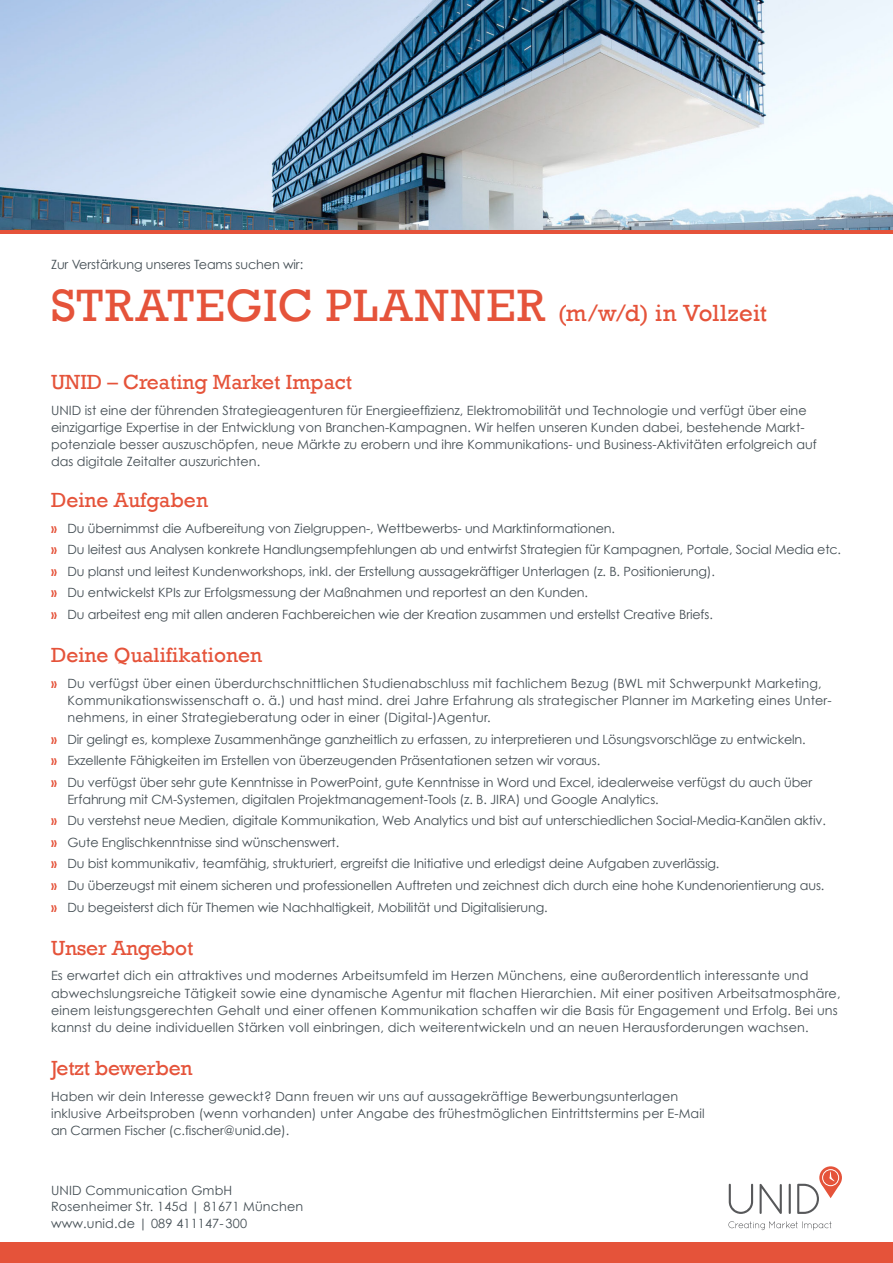
<style>
.page{position:relative;width:893px;height:1263px;background:#fff}
.page>*{position:absolute;margin:0;border:0;box-sizing:border-box;transform-origin:0 0}
.Head{font:24px "Rockwell";letter-spacing:.015em;color:#e5533a}
.Fließtext{font:21px "Rockwell";color:#e5533a}
.Fließtext-2{font:12.75px/17.2px "Century Gothic";letter-spacing:-.01em;color:#434d53}
.Fließtext-3{font:12.75px/17.2px "Century Gothic";letter-spacing:.01em;color:#434d53}
.copy{font:12.75px "Century Gothic";letter-spacing:.01em;color:#434d53}
.s1{font-size:46.5px}
.s2{font-weight:700;color:#e5533a}
</style>
<div class="page">
<div style="left:0;top:1242px;width:893px;height:21px;background:#e5533a"></div>
<svg style="left:729px;top:1184px;width:24px;height:30px"></svg>
<svg style="left:759px;top:1184px;width:23px;height:30px"></svg>
<hr style="left:789px;top:1184px;width:2px;height:30px;background:#57585a">
<svg style="left:819px;top:1166px;width:23px;height:23px"></svg>
<svg style="left:797px;top:1169px;width:43px;height:45px"></svg>
<svg style="left:728px;top:1221px;width:103px;height:9px"></svg>
<hr style="left:0;top:230px;width:893px;height:4px;background:#e5533a">
<img style="left:0;top:0;width:893px;height:230px">
<p class="Fließtext-2" style="left:51px;top:256px;width:254px">Zur Verstärkung unseres Teams suchen wir:</p>
<p class="Head" style="left:51px;top:299px;width:718px"><span class="s1">STRATEGIC PLANNER</span> (m/w/d) in Vollzeit</p>
<p class="Fließtext" style="left:51px;top:370px;width:303px">UNID – Creating Market Impact</p>
<p class="Fließtext-2" style="left:51px;top:401px;width:767px">UNID ist eine der führenden Strategieagenturen für Energieeffizienz, Elektromobilität und Technologie und verfügt über eine einzigartige Expertise in der Entwicklung von Branchen-Kampagnen. Wir helfen unseren Kunden dabei, bestehende Markt&shy;potenziale besser auszuschöpfen, neue Märkte zu erobern und ihre Kommunikations- und Business-Aktivitäten erfolgreich auf das digitale Zeitalter auszurichten.</p>
<p class="Fließtext" style="left:51px;top:488px;width:159px">Deine Aufgaben</p>
<p class="Fließtext-2" style="left:51px;top:519px;width:566px"><span class="s2">»</span> Du übernimmst die Aufbereitung von Zielgruppen-, Wettbewerbs- und Marktinformationen.</p>
<p class="Fließtext-2" style="left:51px;top:541px;width:792px"><span class="s2">»</span> Du leitest aus Analysen konkrete Handlungsempfehlungen ab und entwirfst Strategien für Kampagnen, Portale, Social Media etc.</p>
<p class="Fließtext-2" style="left:51px;top:562px;width:665px"><span class="s2">»</span> Du planst und leitest Kundenworkshops, inkl. der Erstellung aussagekräftiger Unterlagen (z. B. Positionierung).</p>
<p class="Fließtext-2" style="left:51px;top:584px;width:538px"><span class="s2">»</span> Du entwickelst KPIs zur Erfolgsmessung der Maßnahmen und reportest an den Kunden.</p>
<p class="Fließtext-2" style="left:51px;top:605px;width:663px"><span class="s2">»</span> Du arbeitest eng mit allen anderen Fachbereichen wie der Kreation zusammen und erstellst Creative Briefs.</p>
<p class="Fließtext" style="left:51px;top:643px;width:213px">Deine Qualifikationen</p>
<p class="Fließtext-3" style="left:68px;top:674px;width:766px;text-indent:-16px"><span class="s2">»</span> Du verfügst über einen überdurchschnittlichen Studienabschluss mit fachlichem Bezug (BWL mit Schwerpunkt Marketing,<br>Kommunikationswissenschaft o. ä.) und hast mind. drei Jahre Erfahrung als strategischer Planner im Marketing eines Unter&shy;nehmens, in einer Strategieberatung oder in einer (Digital-)Agentur.</p>
<p class="Fließtext-2" style="left:51px;top:730px;width:756px"><span class="s2">»</span> Dir gelingt es, komplexe Zusammenhänge ganzheitlich zu erfassen, zu interpretieren und Lösungsvorschläge zu entwickeln.</p>
<p class="Fließtext-2" style="left:51px;top:752px;width:551px"><span class="s2">»</span> Exzellente Fähigkeiten im Erstellen von überzeugenden Präsentationen setzen wir voraus.</p>
<p class="Fließtext-2" style="left:68px;top:773px;width:746px;text-indent:-16px"><span class="s2">»</span> Du verfügst über sehr gute Kenntnisse in PowerPoint, gute Kenntnisse in Word und Excel, idealerweise verfügst du auch über<br>Erfahrung mit CM-Systemen, digitalen Projektmanagement-Tools (z. B. JIRA) und Google Analytics.</p>
<p class="Fließtext-2" style="left:51px;top:812px;width:776px"><span class="s2">»</span> Du verstehst neue Medien, digitale Kommunikation, Web Analytics und bist auf unterschiedlichen Social-Media-Kanälen aktiv.</p>
<p class="Fließtext-2" style="left:51px;top:833px;width:290px"><span class="s2">»</span> Gute Englischkenntnisse sind wünschenswert.</p>
<p class="Fließtext-2" style="left:51px;top:855px;width:670px"><span class="s2">»</span> Du bist kommunikativ, teamfähig, strukturiert, ergreifst die Initiative und erledigst deine Aufgaben zuverlässig.</p>
<p class="Fließtext-2" style="left:51px;top:876px;width:775px"><span class="s2">»</span> Du überzeugst mit einem sicheren und professionellen Auftreten und zeichnest dich durch eine hohe Kundenorientierung aus.</p>
<p class="Fließtext-2" style="left:51px;top:898px;width:498px"><span class="s2">»</span> Du begeisterst dich für Themen wie Nachhaltigkeit, Mobilität und Digitalisierung.</p>
<p class="Fließtext" style="left:51px;top:935px;width:144px">Unser Angebot</p>
<p class="Fließtext-3" style="left:51px;top:967px;width:791px">Es erwartet dich ein attraktives und modernes Arbeitsumfeld im Herzen Münchens, eine außerordentlich interessante und abwechslungsreiche Tätigkeit sowie eine dynamische Agentur mit flachen Hierarchien. Mit einer positiven Arbeitsatmosphäre, einem leistungsgerechten Gehalt und einer offenen Kommunikation schaffen wir die Basis für Engagement und Erfolg. Bei uns kannst du deine individuellen Stärken voll einbringen, dich weiterentwickeln und an neuen Herausforderungen wachsen.</p>
<p class="Fließtext" style="left:51px;top:1056px;width:143px">Jetzt bewerben</p>
<p class="Fließtext-3" style="left:51px;top:1087px;width:655px">Haben wir dein Interesse geweckt? Dann freuen wir uns auf aussagekräftige Bewerbungsunterlagen inklusive Arbeitsproben (wenn vorhanden) unter Angabe des frühestmöglichen Eintrittstermins per E-Mail an Carmen Fischer (c.fischer@unid.de).</p>
<p class="copy" style="left:51px;top:1182px;width:183px">UNID Communication GmbH</p>
<p class="copy" style="left:51px;top:1199px;width:254px">Rosenheimer Str. 145d | 81671 München</p>
<p class="copy" style="left:51px;top:1215px;width:198px">www.unid.de | 089 411147- 300</p>
</div>
